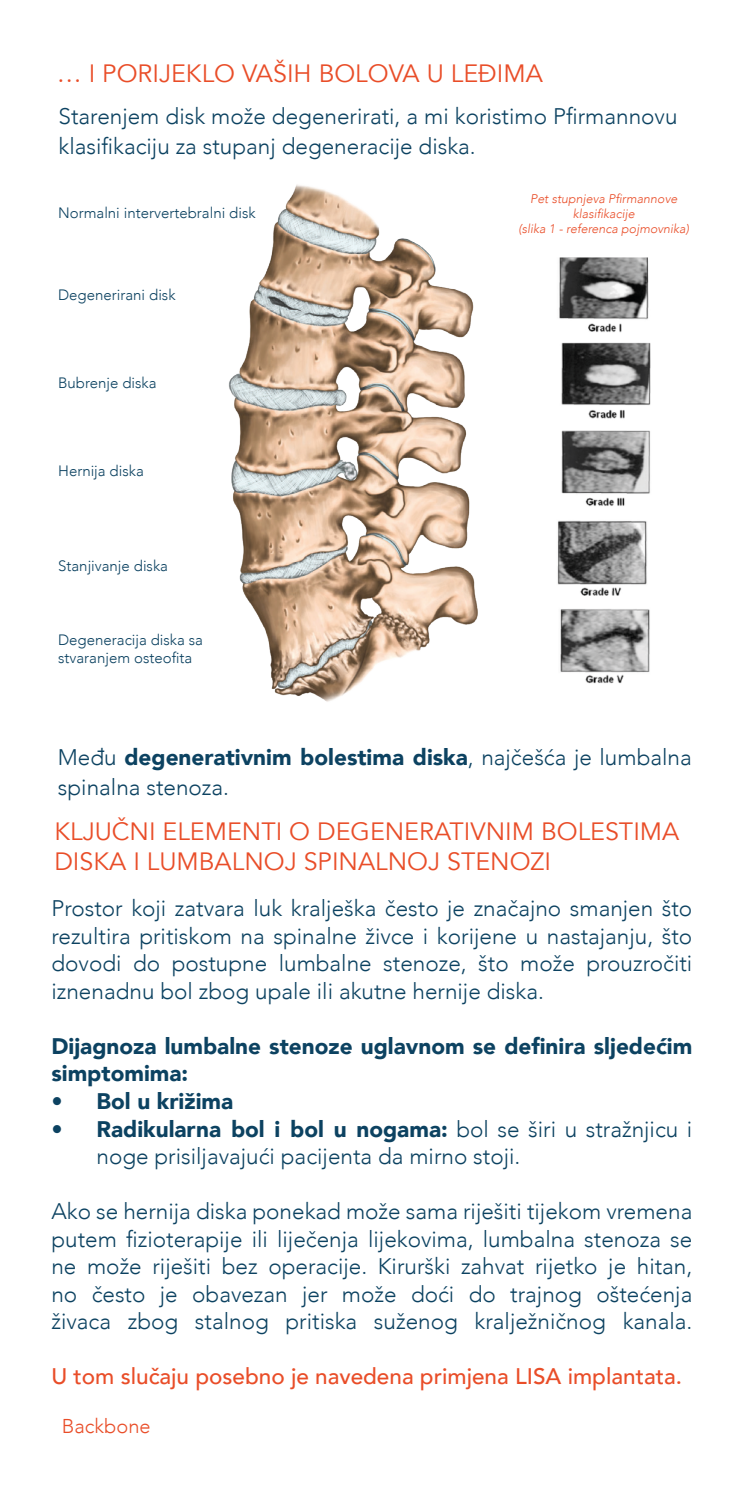
<style>
.page{position:relative;width:745px;height:1489px;background:#fff}
.page>*{position:absolute;margin:0;border:0;box-sizing:border-box;transform-origin:0 0}
.t1{font:25px/30px "Avenir";color:#e94d28}
.t2{font:300 22.5px/27.5px "Avenir";color:#0c4261}
.t3{font:900 22.5px/27.5px "Avenir";color:#0c4261}
.t4{font:500 22.5px "Avenir";color:#e94d28}
.t5{font:300 20px "Avenir";color:#e94d28}
.t6{font:300 15px/18px "Avenir";color:#0c4261}
.t7{font:italic 300 12.5px/15px "Avenir";color:#e94d28;text-align:center}
.s1{font-weight:900}
</style>
<div class="page">
<img style="left:228px;top:184px;width:250px;height:518px">
<img style="left:557px;top:257px;width:94px;height:427px">
<p class="t1" style="left:57px;top:59px;width:487px">… I PORIJEKLO VAŠIH BOLOVA U LEĐIMA</p>
<p class="t2" style="left:58px;top:101px;width:620px;line-height:30px">Starenjem disk može degenerirati, a mi koristimo Pfirmannovu klasifikaciju za stupanj degeneracije diska.</p>
<p class="t6" style="left:58px;top:204px;width:199px">Normalni intervertebralni disk</p>
<p class="t6" style="left:58px;top:286px;width:119px">Degenerirani disk</p>
<p class="t6" style="left:58px;top:374px;width:100px">Bubrenje diska</p>
<p class="t6" style="left:58px;top:462px;width:87px">Hernija diska</p>
<p class="t6" style="left:58px;top:557px;width:111px">Stanjivanje diska</p>
<p class="t6" style="left:58px;top:631px;width:146px">Degeneracija diska sa stvaranjem osteofita</p>
<p class="t7" style="left:518px;top:191px;width:172px">Pet stupnjeva Pfirmannove klasifikacije<br>(slika 1 - referenca pojmovnika)</p>
<p class="t2" style="left:58px;top:742px;width:635px;line-height:30px">Među <span class="s1">degenerativnim bolestima diska</span>, najčešća je lumbalna spinalna stenoza.</p>
<p class="t1" style="left:54px;top:816px;width:626px">KLJUČNI ELEMENTI O DEGENERATIVNIM BOLESTIMA<br>DISKA I LUMBALNOJ SPINALNOJ STENOZI</p>
<p class="t2" style="left:51px;top:894px;width:642px;text-align:justify">Prostor koji zatvara luk kralješka često je značajno smanjen što rezultira pritiskom na spinalne živce i korijene u nastajanju, što dovodi do postupne lumbalne stenoze, što može prouzročiti iznenadnu bol zbog upale ili akutne hernije diska.</p>
<p class="t3" style="left:51px;top:1031px;width:642px">Dijagnoza lumbalne stenoze uglavnom se definira sljedećim simptomima:</p>
<p class="t3" style="left:51px;top:1086px;width:183px">• Bol u križima</p>
<p class="t2" style="left:96px;top:1114px;width:597px;text-indent:-45px"><span class="s1">• Radikularna bol i bol u nogama:</span> bol se širi u stražnjicu i noge prisiljavajući pacijenta da mirno stoji.</p>
<p class="t2" style="left:51px;top:1197px;width:642px;text-align:justify">Ako se hernija diska ponekad može sama riješiti tijekom vremena putem fizioterapije ili liječenja lijekovima, lumbalna stenoza se ne može riješiti bez operacije. Kirurški zahvat rijetko je hitan, no često je obavezan jer može doći do trajnog oštećenja živaca zbog stalnog pritiska suženog kralježničnog kanala.</p>
<p class="t4" style="left:51px;top:1356px;width:631px">U tom slučaju posebno je navedena primjena LISA implantata.</p>
<p class="t5" style="left:62px;top:1414px;width:90px">Backbone</p>
</div>
